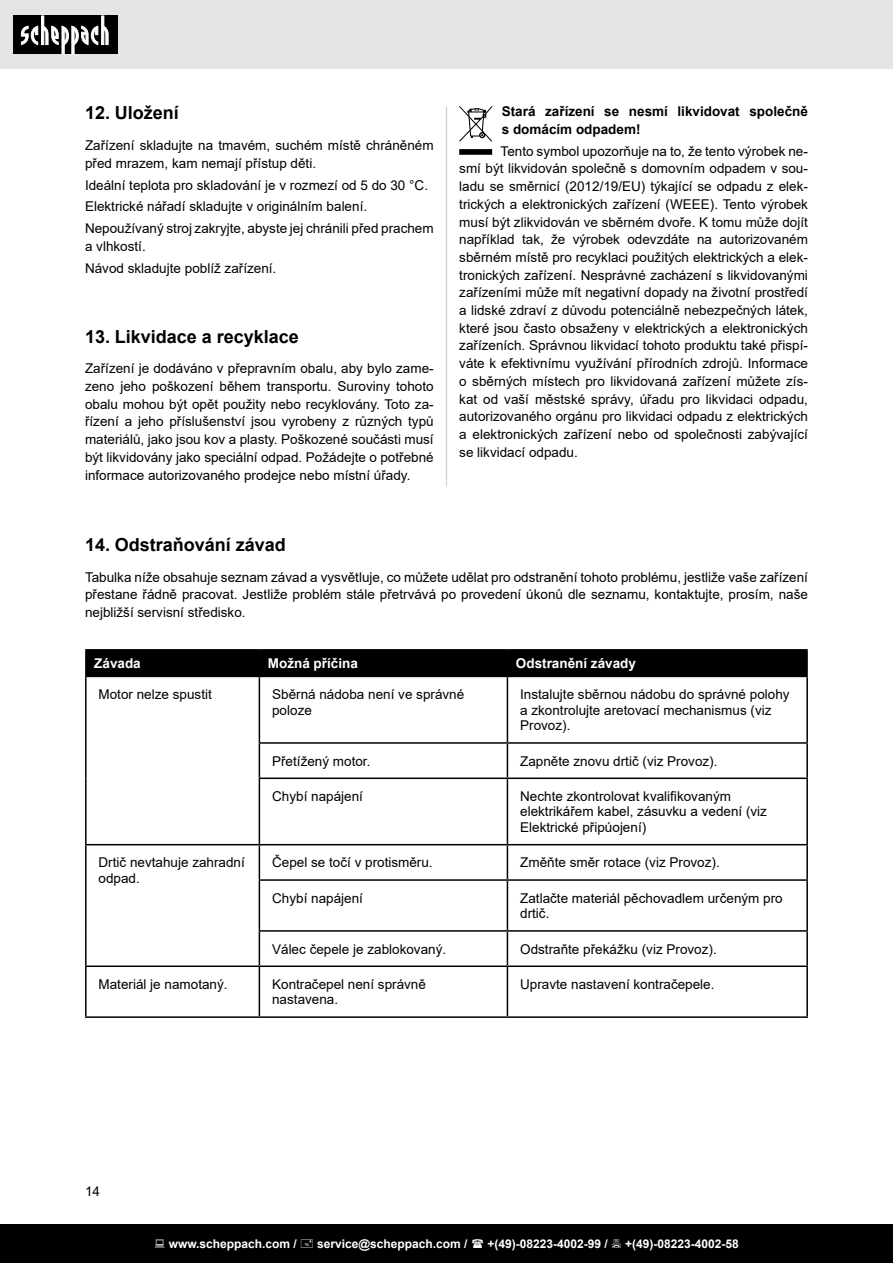
<style>
.page{position:relative;width:893px;height:1263px;background:#fff}
.page>*{position:absolute;margin:0;border:0;box-sizing:border-box;transform-origin:0 0}
.t1{font:700 18px "Arial";color:#000}
.t2{font:13.5px/17.7px "Arial";color:#000}
.t3{font:700 13.5px/17.7px "Arial";color:#000}
.t4{font:700 13.5px "Arial";color:#fff}
.t5{font:700 12px "Arial";color:#fff}
</style>
<div class="page">
<div style="left:0;top:0;width:893px;height:69px;background:#e5e5e4"></div>
<div style="left:13px;top:16px;width:105px;height:38px;background:#000"></div>
<svg style="left:21px;top:16px;width:88px;height:38px"></svg>
<div style="left:0;top:1225px;width:893px;height:38px;background:#000"></div>
<hr style="left:446px;top:106px;width:1px;height:380px;background:#d0d0d0">
<svg style="left:459px;top:106px;width:33px;height:49px"></svg>
<hr style="left:85px;top:677px;width:2px;height:66px;background:#000">
<hr style="left:259px;top:677px;width:1px;height:65px;background:#000">
<hr style="left:507px;top:677px;width:1px;height:65px;background:#000">
<hr style="left:806px;top:677px;width:2px;height:65px;background:#000">
<hr style="left:85px;top:743px;width:2px;height:35px;background:#000">
<hr style="left:259px;top:742px;width:248px;height:2px;background:#000">
<hr style="left:259px;top:744px;width:1px;height:33px;background:#000">
<hr style="left:507px;top:742px;width:301px;height:2px;background:#000">
<hr style="left:507px;top:744px;width:1px;height:33px;background:#000">
<hr style="left:806px;top:744px;width:2px;height:33px;background:#000">
<hr style="left:85px;top:778px;width:2px;height:66px;background:#000">
<hr style="left:259px;top:777px;width:248px;height:2px;background:#000">
<hr style="left:259px;top:779px;width:1px;height:65px;background:#000">
<hr style="left:507px;top:777px;width:301px;height:2px;background:#000">
<hr style="left:507px;top:779px;width:1px;height:65px;background:#000">
<hr style="left:806px;top:779px;width:2px;height:65px;background:#000">
<hr style="left:85px;top:844px;width:174px;height:1px;background:#000">
<hr style="left:85px;top:845px;width:2px;height:35px;background:#000">
<hr style="left:259px;top:844px;width:248px;height:1px;background:#000">
<hr style="left:259px;top:845px;width:1px;height:34px;background:#000">
<hr style="left:507px;top:844px;width:301px;height:1px;background:#000">
<hr style="left:507px;top:845px;width:1px;height:34px;background:#000">
<hr style="left:806px;top:845px;width:2px;height:34px;background:#000">
<hr style="left:85px;top:880px;width:2px;height:51px;background:#000">
<hr style="left:259px;top:879px;width:248px;height:2px;background:#000">
<hr style="left:259px;top:881px;width:1px;height:49px;background:#000">
<hr style="left:507px;top:879px;width:301px;height:2px;background:#000">
<hr style="left:507px;top:881px;width:1px;height:49px;background:#000">
<hr style="left:806px;top:881px;width:2px;height:49px;background:#000">
<hr style="left:85px;top:931px;width:2px;height:34px;background:#000">
<hr style="left:259px;top:930px;width:248px;height:2px;background:#000">
<hr style="left:259px;top:932px;width:1px;height:33px;background:#000">
<hr style="left:507px;top:930px;width:301px;height:2px;background:#000">
<hr style="left:507px;top:932px;width:1px;height:33px;background:#000">
<hr style="left:806px;top:932px;width:2px;height:33px;background:#000">
<hr style="left:85px;top:965px;width:174px;height:2px;background:#000">
<hr style="left:85px;top:967px;width:2px;height:49px;background:#000">
<hr style="left:259px;top:965px;width:248px;height:2px;background:#000">
<hr style="left:259px;top:967px;width:1px;height:49px;background:#000">
<hr style="left:507px;top:965px;width:301px;height:2px;background:#000">
<hr style="left:507px;top:967px;width:1px;height:49px;background:#000">
<hr style="left:806px;top:967px;width:2px;height:49px;background:#000">
<hr style="left:85px;top:1016px;width:174px;height:2px;background:#000">
<hr style="left:259px;top:1016px;width:248px;height:2px;background:#000">
<hr style="left:507px;top:1016px;width:301px;height:2px;background:#000">
<hr style="left:85px;top:649px;width:174px;height:1px;background:#000">
<hr style="left:259px;top:649px;width:248px;height:1px;background:#000">
<hr style="left:507px;top:649px;width:301px;height:1px;background:#000">
<div style="left:85px;top:650px;width:723px;height:26px;background:#000"></div>
<hr style="left:85px;top:676px;width:174px;height:1px;background:#000">
<hr style="left:259px;top:676px;width:248px;height:1px;background:#000">
<hr style="left:507px;top:676px;width:301px;height:1px;background:#000">
<h1 class="t1" style="left:85px;top:100px;width:95px">12. Uložení</h1>
<p class="t2" style="left:85px;top:136px;width:350px">Zařízení skladujte na tmavém, suchém místě chráněném před mrazem, kam nemají přístup děti.</p>
<p class="t2" style="left:85px;top:174px;width:350px;line-height:21.9px">Ideální teplota pro skladování je v rozmezí od 5 do 30 °C.<br>Elektrické nářadí skladujte v originálním balení.<br>Nepoužívaný stroj zakryjte, abyste jej chránili před prachem</p>
<p class="t2" style="left:85px;top:235px;width:193px;line-height:21.9px">a vlhkostí.<br>Návod skladujte poblíž zařízení.</p>
<h1 class="t1" style="left:85px;top:324px;width:215px">13. Likvidace a recyklace</h1>
<p class="t2" style="left:85px;top:360px;width:350px;text-align:justify">Zařízení je dodáváno v přepravním obalu, aby bylo zame&shy;zeno jeho poškození během transportu. Suroviny tohoto obalu mohou být opět použity nebo recyklovány. Toto za&shy;řízení a jeho příslušenství jsou vyrobeny z různých typů materiálů, jako jsou kov a plasty. Poškozené součásti musí být likvidovány jako speciální odpad. Požádejte o potřebné informace autorizovaného prodejce nebo místní úřady.</p>
<p class="t3" style="left:502px;top:103px;width:308px">Stará zařízení se nesmí likvidovat společně s domácím odpadem!</p>
<p class="t2" style="left:459px;top:142px;width:350px;text-align:justify;text-indent:41px">Tento symbol upozorňuje na to, že tento výrobek ne&shy;smí být likvidován společně s domovním odpadem v sou&shy;ladu se směrnicí (2012/19/EU) týkající se odpadu z elek&shy;trických a elektronických zařízení (WEEE). Tento výrobek musí být zlikvidován ve sběrném dvoře. K tomu může dojít například tak, že výrobek odevzdáte na autorizovaném sběrném místě pro recyklaci použitých elektrických a elek&shy;tronických zařízení. Nesprávné zacházení s likvidovanými zařízeními může mít negativní dopady na životní prostředí a lidské zdraví z důvodu potenciálně nebezpečných látek, které jsou často obsaženy v elektrických a elektronických zařízeních. Správnou likvidací tohoto produktu také přispí&shy;váte k efektivnímu využívání přírodních zdrojů. Informace o sběrných místech pro likvidovaná zařízení můžete zís&shy;kat od vaší městské správy, úřadu pro likvidaci odpadu, autorizovaného orgánu pro likvidaci odpadu z elektrických a elektronických zařízení nebo od společnosti zabývající se likvidací odpadu.</p>
<h1 class="t1" style="left:85px;top:532px;width:202px">14. Odstraňování závad</h1>
<p class="t2" style="left:85px;top:568px;width:724px;text-align:justify">Tabulka níže obsahuje seznam závad a vysvětluje, co můžete udělat pro odstranění tohoto problému, jestliže vaše zařízení přestane řádně pracovat. Jestliže problém stále přetrvává po provedení úkonů dle seznamu, kontaktujte, prosím, naše nejbližší servisní středisko.</p>
<p class="t4" style="left:94px;top:654px;width:48px">Závada</p>
<p class="t4" style="left:268px;top:654px;width:92px">Možná příčina</p>
<p class="t4" style="left:516px;top:654px;width:122px">Odstranění závady</p>
<p class="t2" style="left:99px;top:685px;width:115px">Motor nelze spustit</p>
<p class="t2" style="left:272px;top:686px;width:194px;line-height:15.6px">Sběrná nádoba není ve správné poloze</p>
<p class="t2" style="left:520px;top:686px;width:271px;line-height:15.6px">Instalujte sběrnou nádobu do správné polohy a zkontrolujte aretovací mechanismus (viz<br>Provoz).</p>
<p class="t2" style="left:272px;top:752px;width:100px">Přetížený motor.</p>
<p class="t2" style="left:520px;top:752px;width:199px">Zapněte znovu drtič (viz Provoz).</p>
<p class="t2" style="left:272px;top:787px;width:92px">Chybí napájení</p>
<p class="t2" style="left:520px;top:788px;width:248px;line-height:15.5px">Nechte zkontrolovat kvalifikovaným elektrikářem kabel, zásuvku a vedení (viz<br>Elektrické připúojení)</p>
<p class="t2" style="left:99px;top:855px;width:148px;line-height:15.6px">Drtič nevtahuje zahradní odpad.</p>
<p class="t2" style="left:272px;top:854px;width:162px">Čepel se točí v protisměru.</p>
<p class="t2" style="left:520px;top:854px;width:201px">Změňte směr rotace (viz Provoz).</p>
<p class="t2" style="left:272px;top:889px;width:92px">Chybí napájení</p>
<p class="t2" style="left:520px;top:890px;width:264px;line-height:15.5px">Zatlačte materiál pěchovadlem určeným pro drtič.</p>
<p class="t2" style="left:272px;top:940px;width:176px">Válec čepele je zablokovaný.</p>
<p class="t2" style="left:520px;top:940px;width:198px">Odstraňte překážku (viz Provoz).</p>
<p class="t2" style="left:99px;top:975px;width:131px">Materiál je namotaný.</p>
<p class="t2" style="left:272px;top:976px;width:155px;line-height:15.5px">Kontračepel není správně nastavena.</p>
<p class="t2" style="left:520px;top:975px;width:196px">Upravte nastavení kontračepele.</p>
<p class="t2" style="left:85px;top:1182px;width:17px">14</p>
<p class="t5" style="left:169px;top:1236px;width:130px">www.scheppach.com /</p>
<p class="t5" style="left:317px;top:1236px;width:152px">service@scheppach.com /</p>
<p class="t5" style="left:487px;top:1236px;width:122px">+(49)-08223-4002-99 /</p>
<p class="t5" style="left:625px;top:1236px;width:115px">+(49)-08223-4002-58</p>
</div>
